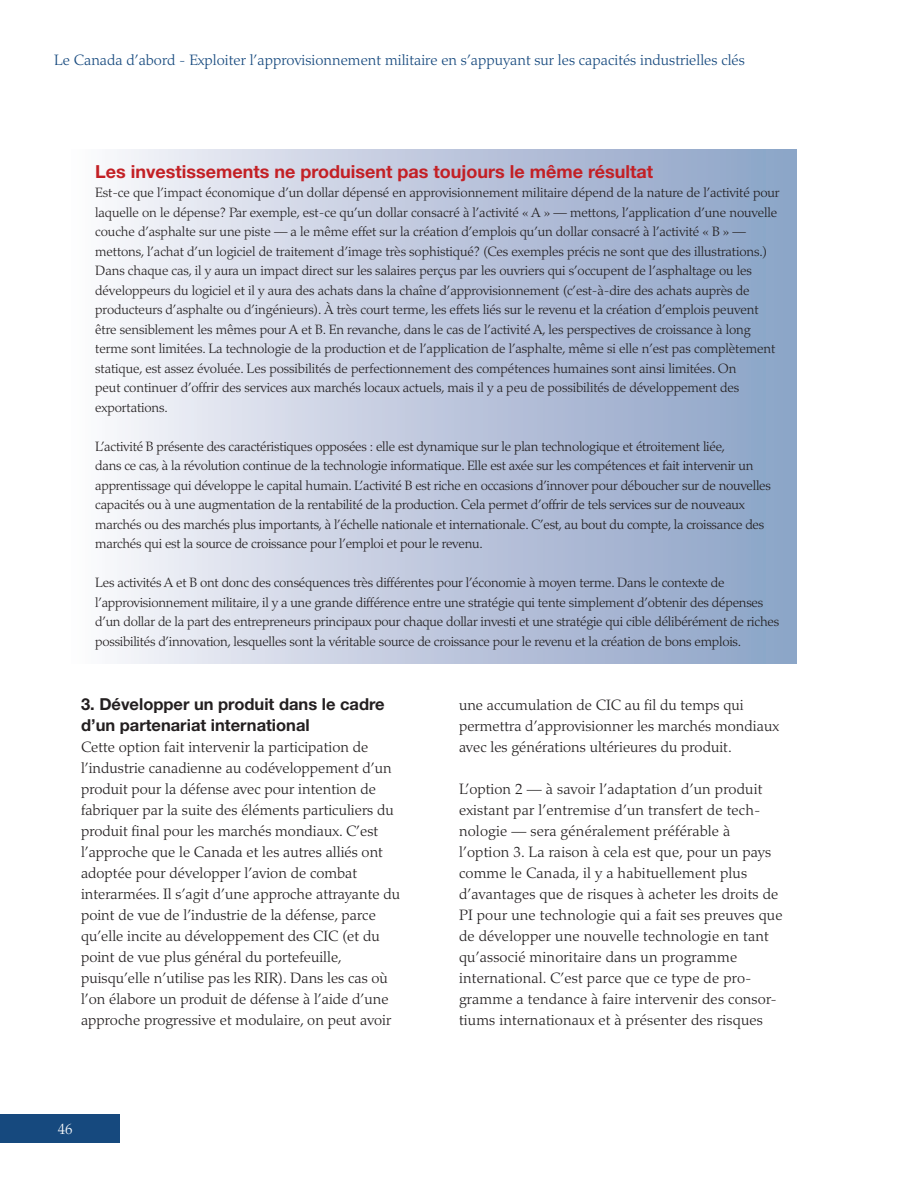
<style>
.page{position:relative;width:918px;height:1188px;background:#fff}
.page>*{position:absolute;margin:0;border:0;box-sizing:border-box;transform-origin:0 0}
.Box_Title{font:700 18px "Helvetica Neue LT Std";color:#c32025}
.Body_Text_1a{font:700 16.5px/21px "Helvetica Neue LT Std";color:#231f20}
.Body_Text_1a-2{font:300 15px/21px "Palatino";color:#231f20}
.t1{font:300 15px "Palatino";color:#16497e}
.t2{font:300 15px "Palatino";color:#fff}
.Box_Title-2{font:300 13.5px/19.5px "Palatino";letter-spacing:-.01em;color:#231f20}
</style>
<div class="page">
<div style="left:0;top:1114px;width:120px;height:29px;background:#16497e"></div>
<div style="left:68px;top:149px;width:728px;height:514px;background:linear-gradient(to right,#f9f7fb,#899fc5)"></div>
<p class="t1" style="left:54px;top:51px;width:692px">Le Canada d’abord - Exploiter l’approvisionnement militaire en s’appuyant sur les capacités industrielles clés</p>
<p class="Box_Title" style="left:95px;top:160px;width:559px">Les investissements ne produisent pas toujours le même résultat</p>
<p class="Box_Title-2" style="left:95px;top:183px;width:686px">Est-ce que l’impact économique d’un dollar dépensé en approvisionnement militaire dépend de la nature de l’activité pour laquelle on le dépense? Par exemple, est-ce qu’un dollar consacré à l’activité « A » — mettons, l’application d’une nouvelle couche d’asphalte sur une piste — a le même effet sur la création d’emplois qu’un dollar consacré à l’activité « B » — mettons, l’achat d’un logiciel de traitement d’image très sophistiqué? (Ces exemples précis ne sont que des illustrations.)</p>
<p class="Box_Title-2" style="left:95px;top:261px;width:682px">Dans chaque cas, il y aura un impact direct sur les salaires perçus par les ouvriers qui s’occupent de l’asphaltage ou les développeurs du logiciel et il y aura des achats dans la chaîne d’approvisionnement (c’est-à-dire des achats auprès de producteurs d’asphalte ou d’ingénieurs). À très court terme, les effets liés sur le revenu et la création d’emplois peuvent être sensiblement les mêmes pour A et B. En revanche, dans le cas de l’activité A, les perspectives de croissance à long terme sont limitées. La technologie de la production et de l’application de l’asphalte, même si elle n’est pas complètement statique, est assez évoluée. Les possibilités de perfectionnement des compétences humaines sont ainsi limitées. On<br>peut continuer d’offrir des services aux marchés locaux actuels, mais il y a peu de possibilités de développement des exportations.</p>
<p class="Box_Title-2" style="left:95px;top:437px;width:677px">L’activité B présente des caractéristiques opposées : elle est dynamique sur le plan technologique et étroitement liée,<br>dans ce cas, à la révolution continue de la technologie informatique. Elle est axée sur les compétences et fait intervenir un apprentissage qui développe le capital humain. L’activité B est riche en occasions d’innover pour déboucher sur de nouvelles capacités ou à une augmentation de la rentabilité de la production. Cela permet d’offrir de tels services sur de nouveaux marchés ou des marchés plus importants, à l’échelle nationale et internationale. C’est, au bout du compte, la croissance des marchés qui est la source de croissance pour l’emploi et pour le revenu.</p>
<p class="Box_Title-2" style="left:95px;top:573px;width:685px">Les activités A et B ont donc des conséquences très différentes pour l’économie à moyen terme. Dans le contexte de l’approvisionnement militaire, il y a une grande différence entre une stratégie qui tente simplement d’obtenir des dépenses d’un dollar de la part des entrepreneurs principaux pour chaque dollar investi et une stratégie qui cible délibérément de riches possibilités d’innovation, lesquelles sont la véritable source de croissance pour le revenu et la création de bons emplois.</p>
<p class="Body_Text_1a" style="left:81px;top:693px;width:305px">3. Développer un produit dans le cadre d’un partenariat international</p>
<p class="Body_Text_1a-2" style="left:81px;top:736px;width:321px">Cette option fait intervenir la participation de l’industrie canadienne au codéveloppement d’un produit pour la défense avec pour intention de fabriquer par la suite des éléments particuliers du produit final pour les marchés mondiaux. C’est l’approche que le Canada et les autres alliés ont adoptée pour développer l’avion de combat interarmées. Il s’agit d’une approche attrayante du point de vue de l’industrie de la défense, parce qu’elle incite au développement des CIC (et du point de vue plus général du portefeuille, puisqu’elle n’utilise pas les RIR). Dans les cas où l’on élabore un produit de défense à l’aide d’une approche progressive et modulaire, on peut avoir</p>
<p class="t2" style="left:58px;top:1120px;width:16px">46</p>
<p class="Body_Text_1a-2" style="left:459px;top:694px;width:322px">une accumulation de CIC au fil du temps qui permettra d’approvisionner les marchés mondiaux avec les générations ultérieures du produit.</p>
<p class="Body_Text_1a-2" style="left:459px;top:778px;width:325px">L’option 2 — à savoir l’adaptation d’un produit existant par l’entremise d’un transfert de tech&shy;nologie — sera généralement préférable à l’option 3. La raison à cela est que, pour un pays comme le Canada, il y a habituellement plus d’avantages que de risques à acheter les droits de PI pour une technologie qui a fait ses preuves que de développer une nouvelle technologie en tant qu’associé minoritaire dans un programme international. C’est parce que ce type de pro&shy;gramme a tendance à faire intervenir des consor&shy;tiums internationaux et à présenter des risques</p>
</div>
